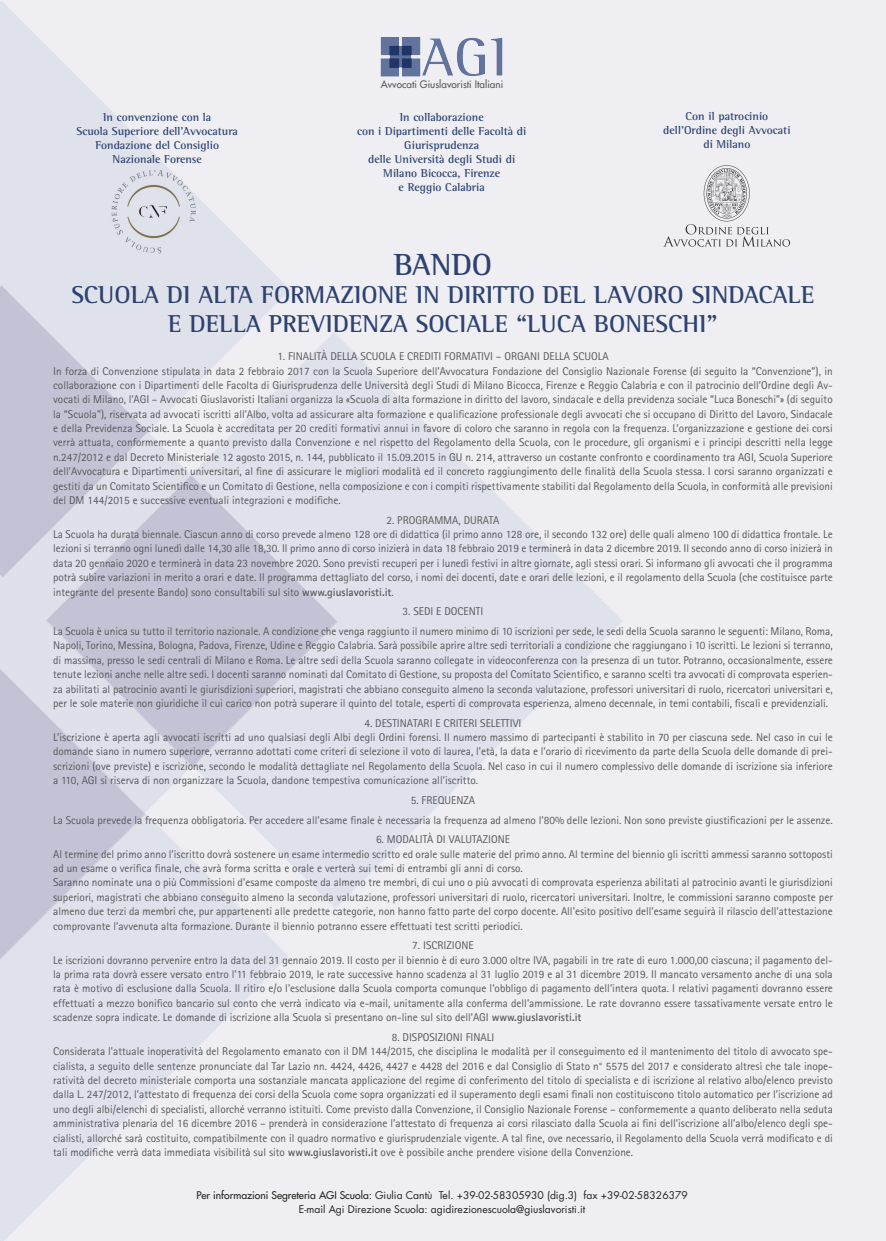
<style>
.page{position:relative;width:886px;height:1241px;background:#fff}
.page>*{position:absolute;margin:0;border:0;box-sizing:border-box;transform-origin:0 0}
.t1{font:700 31.25px "Rotis Semi Serif";color:#2d4270}
.t2{font:700 25px "Rotis Semi Serif";color:#2d4270}
.t3{font:700 11.62px "Rotis Semi Serif";color:#2d4270}
.Punto_di_elenco{font:11.25px/14.4px "Rotis Sans Serif";color:#57585a;text-align:justify}
.t4{font:10.31px "Futura Std";color:#231f20}
.t5{font:500 10.12px "Futura Std";letter-spacing:.005em;color:#57585a}
.s1{font-weight:700}
.s2{font-weight:500}
</style>
<div class="page">
<img style="left:0;top:0;width:886px;height:1240px">
<img style="left:381px;top:37px;width:39px;height:39px">
<img style="left:457px;top:38px;width:15px;height:19px">
<img style="left:663px;top:165px;width:127px;height:95px">
<img style="left:108px;top:167px;width:92px;height:89px">
<p class="t3" style="left:103px;top:110px;width:110px">In convenzione con la</p>
<p class="t3" style="left:77px;top:124px;width:163px">Scuola Superiore dell’Avvocatura</p>
<p class="t3" style="left:95px;top:138px;width:125px">Fondazione del Consiglio</p>
<p class="t3" style="left:113px;top:152px;width:91px">Nazionale Forense</p>
<p class="t5" style="left:381px;top:77px;width:124px">Avvocati Giuslavoristi Italiani</p>
<p class="t3" style="left:400px;top:110px;width:86px">In collaborazione</p>
<p class="t3" style="left:357px;top:124px;width:171px">con i Dipartimenti delle Facoltà di</p>
<p class="t3" style="left:404px;top:138px;width:76px">Giurisprudenza</p>
<p class="t3" style="left:368px;top:152px;width:149px">delle Università degli Studi di</p>
<p class="t3" style="left:383px;top:166px;width:118px">Milano Bicocca, Firenze</p>
<p class="t3" style="left:399px;top:180px;width:88px">e Reggio Calabria</p>
<p class="t3" style="left:685px;top:110px;width:84px">Con il patrocinio</p>
<p class="t3" style="left:663px;top:124px;width:129px">dell’Ordine degli Avvocati</p>
<p class="t3" style="left:703px;top:137px;width:49px">di Milano</p>
<p class="t1" style="left:394px;top:246px;width:100px">BANDO</p>
<p class="t2" style="left:71px;top:280px;width:745px">SCUOLA DI ALTA FORMAZIONE IN DIRITTO DEL LAVORO SINDACALE</p>
<p class="t2" style="left:168px;top:308px;width:551px">E DELLA PREVIDENZA SOCIALE “LUCA BONESCHI”</p>
<p class="Punto_di_elenco" style="left:277px;top:349px;width:333px">1. FINALITÀ DELLA SCUOLA E CREDITI FORMATIVI – ORGANI DELLA SCUOLA</p>
<p class="Punto_di_elenco" style="left:53px;top:363px;width:781px">In forza di Convenzione stipulata in data 2 febbraio 2017 con la Scuola Superiore dell’Avvocatura Fondazione del Consiglio Nazionale Forense (di seguito la “Convenzione”), in collaborazione con i Dipartimenti delle Facolta di Giurisprudenza delle Università degli Studi di Milano Bicocca, Firenze e Reggio Calabria e con il patrocinio dell’Ordine degli Av&shy;vocati di Milano, l’AGI – Avvocati Giuslavoristi Italiani organizza la «Scuola di alta formazione in diritto del lavoro, sindacale e della previdenza sociale “Luca Boneschi”» (di seguito la “Scuola”), riservata ad avvocati iscritti all’Albo, volta ad assicurare alta formazione e qualificazione professionale degli avvocati che si occupano di Diritto del Lavoro, Sindacale e della Previdenza Sociale. La Scuola è accreditata per 20 crediti formativi annui in favore di coloro che saranno in regola con la frequenza. L’organizzazione e gestione dei corsi verrà attuata, conformemente a quanto previsto dalla Convenzione e nel rispetto del Regolamento della Scuola, con le procedure, gli organismi e i principi descritti nella legge n.247/2012 e dal Decreto Ministeriale 12 agosto 2015, n. 144, pubblicato il 15.09.2015 in GU n. 214, attraverso un costante confronto e coordinamento tra AGI, Scuola Superiore dell’Avvocatura e Dipartimenti universitari, al fi ne di assicurare le migliori modalità ed il concreto raggiungimento delle fi nalità della Scuola stessa. I corsi saranno organizzati e gestiti da un Comitato Scientifico e un Comitato di Gestione, nella composizione e con i compiti rispettivamente stabiliti dal Regolamento della Scuola, in conformità alle previsioni del DM 144/2015 e successive eventuali integrazioni e modifiche.</p>
<p class="Punto_di_elenco" style="left:386px;top:512px;width:115px">2. PROGRAMMA, DURATA</p>
<p class="Punto_di_elenco" style="left:53px;top:527px;width:781px">La Scuola ha durata biennale. Ciascun anno di corso prevede almeno 128 ore di didattica (il primo anno 128 ore, il secondo 132 ore) delle quali almeno 100 di didattica frontale. Le lezioni si terranno ogni lunedì dalle 14,30 alle 18,30. Il primo anno di corso inizierà in data 18 febbraio 2019 e terminerà in data 2 dicembre 2019. Il secondo anno di corso inizierà in data 20 gennaio 2020 e terminerà in data 23 novembre 2020. Sono previsti recuperi per i lunedì festivi in altre giornate, agli stessi orari. Si informano gli avvocati che il programma potrà subire variazioni in merito a orari e date. Il programma dettagliato del corso, i nomi dei docenti, date e orari delle lezioni, e il regolamento della Scuola (che costituisce parte integrante del presente Bando) sono consultabili sul sito <span class="s1">www.giuslavoristi.it</span>.</p>
<p class="Punto_di_elenco" style="left:403px;top:604px;width:82px">3. SEDI E DOCENTI</p>
<p class="Punto_di_elenco" style="left:53px;top:624px;width:781px">La Scuola è unica su tutto il territorio nazionale. A condizione che venga raggiunto il numero minimo di 10 iscrizioni per sede, le sedi della Scuola saranno le seguenti: Milano, Roma, Napoli, Torino, Messina, Bologna, Padova, Firenze, Udine e Reggio Calabria. Sarà possibile aprire altre sedi territoriali a condizione che raggiungano i 10 iscritti. Le lezioni si terranno, di massima, presso le sedi centrali di Milano e Roma. Le altre sedi della Scuola saranno collegate in videoconferenza con la presenza di un tutor. Potranno, occasionalmente, essere tenute lezioni anche nelle altre sedi. I docenti saranno nominati dal Comitato di Gestione, su proposta del Comitato Scientifico, e saranno scelti tra avvocati di comprovata esperien&shy;za abilitati al patrocinio avanti le giurisdizioni superiori, magistrati che abbiano conseguito almeno la seconda valutazione, professori universitari di ruolo, ricercatori universitari e, per le sole materie non giuridiche il cui carico non potrà superare il quinto del totale, esperti di comprovata esperienza, almeno decennale, in temi contabili, fiscali e previdenziali.</p>
<p class="Punto_di_elenco" style="left:364px;top:715px;width:159px">4. DESTINATARI E CRITERI SELETTIVI</p>
<p class="Punto_di_elenco" style="left:53px;top:729px;width:781px">L’iscrizione è aperta agli avvocati iscritti ad uno qualsiasi degli Albi degli Ordini forensi. Il numero massimo di partecipanti è stabilito in 70 per ciascuna sede. Nel caso in cui le domande siano in numero superiore, verranno adottati come criteri di selezione il voto di laurea, l’età, la data e l’orario di ricevimento da parte della Scuola delle domande di prei&shy;scrizioni (ove previste) e iscrizione, secondo le modalità dettagliate nel Regolamento della Scuola. Nel caso in cui il numero complessivo delle domande di iscrizione sia inferiore a 110, AGI si riserva di non organizzare la Scuola, dandone tempestiva comunicazione all’iscritto.</p>
<p class="Punto_di_elenco" style="left:411px;top:792px;width:66px">5. FREQUENZA</p>
<p class="Punto_di_elenco" style="left:53px;top:812px;width:781px">La Scuola prevede la frequenza obbligatoria. Per accedere all’esame finale è necessaria la frequenza ad almeno l’80% delle lezioni. Non sono previste giustificazioni per le assenze.</p>
<p class="Punto_di_elenco" style="left:376px;top:832px;width:135px">6. MODALITÀ DI VALUTAZIONE</p>
<p class="Punto_di_elenco" style="left:53px;top:846px;width:781px">Al termine del primo anno l’iscritto dovrà sostenere un esame intermedio scritto ed orale sulle materie del primo anno. Al termine del biennio gli iscritti ammessi saranno sottoposti ad un esame o verifica fi nale, che avrà forma scritta e orale e verterà sui temi di entrambi gli anni di corso.</p>
<p class="Punto_di_elenco" style="left:53px;top:875px;width:781px">Saranno nominate una o più Commissioni d’esame composte da almeno tre membri, di cui uno o più avvocati di comprovata esperienza abilitati al patrocinio avanti le giurisdizioni superiori, magistrati che abbiano conseguito almeno la seconda valutazione, professori universitari di ruolo, ricercatori universitari. Inoltre, le commissioni saranno composte per almeno due terzi da membri che, pur appartenenti alle predette categorie, non hanno fatto parte del corpo docente. All’esito positivo dell’esame seguirà il rilascio dell’attestazione comprovante l’avvenuta alta formazione. Durante il biennio potranno essere effettuati test scritti periodici.</p>
<p class="Punto_di_elenco" style="left:412px;top:938px;width:63px">7. ISCRIZIONE</p>
<p class="Punto_di_elenco" style="left:53px;top:952px;width:781px">Le iscrizioni dovranno pervenire entro la data del 31 gennaio 2019. Il costo per il biennio è di euro 3.000 oltre IVA, pagabili in tre rate di euro 1.000,00 ciascuna; il pagamento del&shy;la prima rata dovrà essere versato entro l’11 febbraio 2019, le rate successive hanno scadenza al 31 luglio 2019 e al 31 dicembre 2019. Il mancato versamento anche di una sola rata è motivo di esclusione dalla Scuola. Il ritiro e/o l’esclusione dalla Scuola comporta comunque l’obbligo di pagamento dell’intera quota. I relativi pagamenti dovranno essere effettuati a mezzo bonifico bancario sul conto che verrà indicato via e-mail, unitamente alla conferma dell’ammissione. Le rate dovranno essere tassativamente versate entro le scadenze sopra indicate. Le domande di iscrizione alla Scuola si presentano on-line sul sito dell’AGI <span class="s1">www.giuslavoristi.it</span></p>
<p class="Punto_di_elenco" style="left:392px;top:1029px;width:104px">8. DISPOSIZIONI FINALI</p>
<p class="Punto_di_elenco" style="left:53px;top:1044px;width:781px">Considerata l’attuale inoperatività del Regolamento emanato con il DM 144/2015, che disciplina le modalità per il conseguimento ed il mantenimento del titolo di avvocato spe&shy;cialista, a seguito delle sentenze pronunciate dal Tar Lazio nn. 4424, 4426, 4427 e 4428 del 2016 e dal Consiglio di Stato n° 5575 del 2017 e considerato altresì che tale inope&shy;ratività del decreto ministeriale comporta una sostanziale mancata applicazione del regime di conferimento del titolo di specialista e di iscrizione al relativo albo/elenco previsto dalla L. 247/2012, l’attestato di frequenza dei corsi della Scuola come sopra organizzati ed il superamento degli esami fi nali non costituiscono titolo automatico per l’iscrizione ad uno degli albi/elenchi di specialisti, allorché verranno istituiti. Come previsto dalla Convenzione, il Consiglio Nazionale Forense – conformemente a quanto deliberato nella seduta amministrativa plenaria del 16 dicembre 2016 – prenderà in considerazione l’attestato di frequenza ai corsi rilasciato dalla Scuola ai fi ni dell’iscrizione all’albo/elenco degli spe&shy;cialisti, allorché sarà costituito, compatibilmente con il quadro normativo e giurisprudenziale vigente. A tal fi ne, ove necessario, il Regolamento della Scuola verrà modificato e di tali modifiche verrà data immediata visibilità sul sito <span class="s1">www.giuslavoristi.it</span> ove è possibile anche prendere visione della Convenzione.</p>
<p class="t4" style="left:196px;top:1188px;width:493px"><span class="s2">Per informazioni Segreteria AGI Scuola</span>: Giulia Cantù Tel. +39-02-58305930 (dig.3) fax +39-02-58326379</p>
<p class="t4" style="left:299px;top:1202px;width:288px">E-mail Agi Direzione Scuola: agidirezionescuola@giuslavoristi.it</p>
</div>
